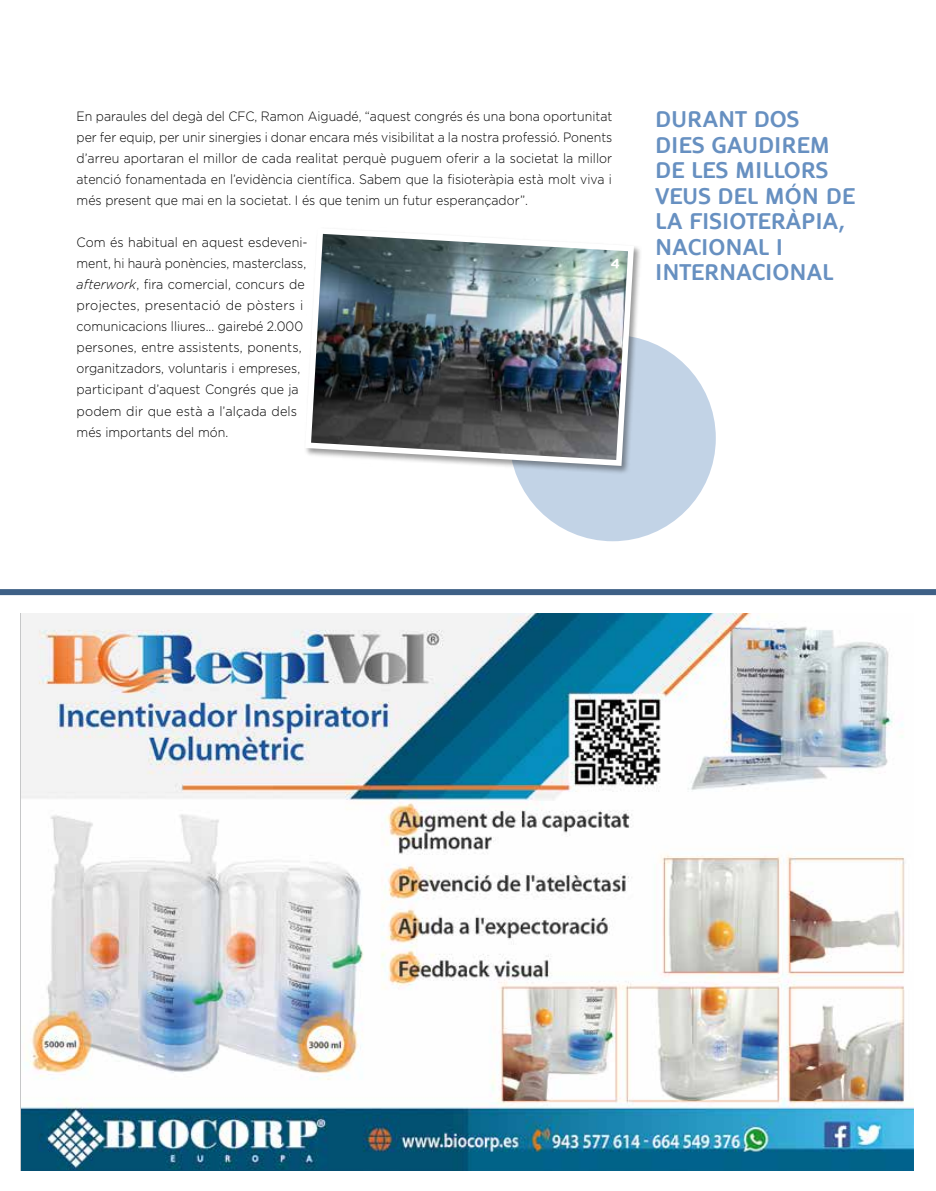
<style>
.page{position:relative;width:936px;height:1191px;background:#fff}
.page>*{position:absolute;margin:0;border:0;box-sizing:border-box;transform-origin:0 0}
.t1{font:700 22.5px/25.5px "Oblik W01";color:#6790c1}
.t2{font:300 13.5px/21px "Gotham";color:#000;text-align:justify;scale:.92 1}
.t3{font:300 13.5px/21px "Gotham";color:#000;scale:.93 1}
.s1{font-style:italic}
</style>
<div class="page">
<div style="left:509px;top:335px;width:206px;height:206px;background:#c2d3e6;border-radius:50%"></div>
<img style="left:21px;top:613px;width:892px;height:557px">
<div style="left:0;top:589px;width:935px;height:6px;background:#3e6086"></div>
<div style="left:304px;top:227px;width:338px;height:247px;background:#000;opacity:.4"></div>
<img style="left:304px;top:227px;width:333px;height:242px">
<svg style="left:611px;top:258px;width:8px;height:10px"></svg>
<p class="t2" style="left:77px;top:106px;width:584px">En paraules del degà del CFC, Ramon Aiguadé, “aquest congrés és una bona oportunitat per fer equip, per unir sinergies i donar encara més visibilitat a la nostra professió. Ponents d’arreu aportaran el millor de cada realitat perquè puguem oferir a la societat la millor atenció fonamentada en l’evidència científica. Sabem que la fisioteràpia està molt viva i més present que mai en la societat. I és que tenim un futur esperançador”.</p>
<p class="t3" style="left:77px;top:232px;width:250px">Com és habitual en aquest esdeveni&shy;ment, hi haurà ponències, masterclass, <span class="s1">afterwork</span>, fira comercial, concurs de projectes, presentació de pòsters i comunicacions lliures... gairebé 2.000 persones, entre assistents, ponents, organitzadors, voluntaris i empreses, participant d’aquest Congrés que ja podem dir que està a l’alçada dels més importants del món.</p>
<h1 class="t1" style="left:655px;top:107px;width:201px">DURANT DOS<br>DIES GAUDIREM<br>DE LES MILLORS<br>VEUS DEL MÓN DE<br>LA FISIOTERÀPIA,<br>NACIONAL I<br>INTERNACIONAL</h1>
</div>
